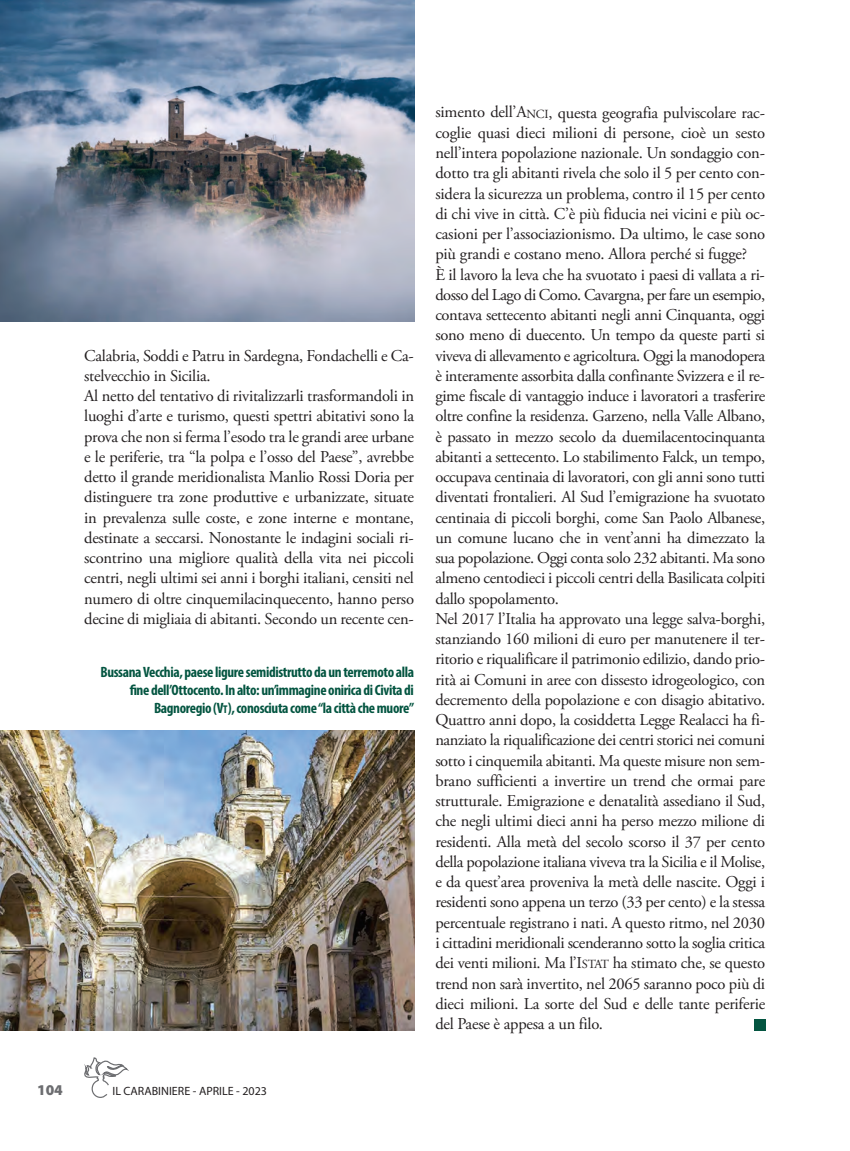
<style>
.page{position:relative;width:850px;height:1151px;background:#fff}
.page>*{position:absolute;margin:0;border:0;box-sizing:border-box;transform-origin:0 0}
.t1{font:16.5px/20.2px "Adobe Garamond Pro";letter-spacing:-.015em;color:#231f20}
.t2{font:700 condensed 15px/18px "Myriad Pro";letter-spacing:-.025em;color:#045541;text-align:right}
.t3{font:900 15px "Myriad Pro";color:#6c6d70}
.t4{font:12px "Myriad Pro";color:#231f20}
.s1{font-size:11.25px}
.s2{font-size:12.3px}
</style>
<div class="page">
<svg style="left:84px;top:1057px;width:44px;height:41px"></svg>
<div style="left:753px;top:1019px;width:11px;height:11px;background:#045541"></div>
<img style="left:0;top:0;width:414px;height:321px">
<img style="left:0;top:730px;width:414px;height:300px">
<p class="t1" style="left:84px;top:347px;width:331px">Calabria, Soddi e Patru in Sardegna, Fondachelli e Ca&shy;stelvecchio in Sicilia.<br>Al netto del tentativo di rivitalizzarli trasformandoli in luoghi d’arte e turismo, questi spettri abitativi sono la prova che non si ferma l’esodo tra le grandi aree urbane e le periferie, tra “la polpa e l’osso del Paese”, avrebbe detto il grande meridionalista Manlio Rossi Doria per distinguere tra zone produttive e urbanizzate, situate in prevalenza sulle coste, e zone interne e montane, destinate a seccarsi. Nonostante le indagini sociali ri&shy;scontrino una migliore qualità della vita nei piccoli centri, negli ultimi sei anni i borghi italiani, censiti nel numero di oltre cinquemilacinquecento, hanno perso decine di migliaia di abitanti. Secondo un recente cen-</p>
<p class="t2" style="left:100px;top:664px;width:315px">Bussana Vecchia, paese ligure semidistrutto da un terremoto alla fine dell’Ottocento. In alto: un’immagine onirica di Civita di<br>Bagnoregio (V<span class="s1">T</span>), conosciuta come “la città che muore”</p>
<p class="t3" style="left:37px;top:1080px;width:27px">104</p>
<p class="t4" style="left:112px;top:1083px;width:156px">IL CARABINIERE - APRILE - 2023</p>
<p class="t1" style="left:435px;top:104px;width:331px">simento dell’A<span class="s2">NCI</span>, questa geografia pulviscolare rac&shy;coglie quasi dieci milioni di persone, cioè un sesto nell’intera popolazione nazionale. Un sondaggio con&shy;dotto tra gli abitanti rivela che solo il 5 per cento con&shy;sidera la sicurezza un problema, contro il 15 per cento di chi vive in città. C’è più fiducia nei vicini e più oc&shy;casioni per l’associazionismo. Da ultimo, le case sono più grandi e costano meno. Allora perché si fugge?<br>È il lavoro la leva che ha svuotato i paesi di vallata a ri&shy;dosso del Lago di Como. Cavargna, per fare un esempio, contava settecento abitanti negli anni Cinquanta, oggi sono meno di duecento. Un tempo da queste parti si viveva di allevamento e agricoltura. Oggi la manodopera è interamente assorbita dalla confinante Svizzera e il re&shy;gime fiscale di vantaggio induce i lavoratori a trasferire oltre confine la residenza. Garzeno, nella Valle Albano, è passato in mezzo secolo da duemilacentocinquanta abitanti a settecento. Lo stabilimento Falck, un tempo, occupava centinaia di lavoratori, con gli anni sono tutti diventati frontalieri. Al Sud l’emigrazione ha svuotato centinaia di piccoli borghi, come San Paolo Albanese, un comune lucano che in vent’anni ha dimezzato la sua popolazione. Oggi conta solo 232 abitanti. Ma sono almeno centodieci i piccoli centri della Basilicata colpiti dallo spopolamento.<br>Nel 2017 l’Italia ha approvato una legge salva-borghi, stanziando 160 milioni di euro per manutenere il ter&shy;ritorio e riqualificare il patrimonio edilizio, dando prio&shy;rità ai Comuni in aree con dissesto idrogeologico, con decremento della popolazione e con disagio abitativo.<br>Quattro anni dopo, la cosiddetta Legge Realacci ha fi&shy;nanziato la riqualificazione dei centri storici nei comuni sotto i cinquemila abitanti. Ma queste misure non sem&shy;brano sufficienti a invertire un trend che ormai pare strutturale. Emigrazione e denatalità assediano il Sud, che negli ultimi dieci anni ha perso mezzo milione di residenti. Alla metà del secolo scorso il 37 per cento della popolazione italiana viveva tra la Sicilia e il Molise, e da quest’area proveniva la metà delle nascite. Oggi i residenti sono appena un terzo (33 per cento) e la stessa percentuale registrano i nati. A questo ritmo, nel 2030 i cittadini meridionali scenderanno sotto la soglia critica dei venti milioni. Ma l’I<span class="s2">STAT</span> ha stimato che, se questo trend non sarà invertito, nel 2065 saranno poco più di dieci milioni. La sorte del Sud e delle tante periferie del Paese è appesa a un filo.</p>
</div>
